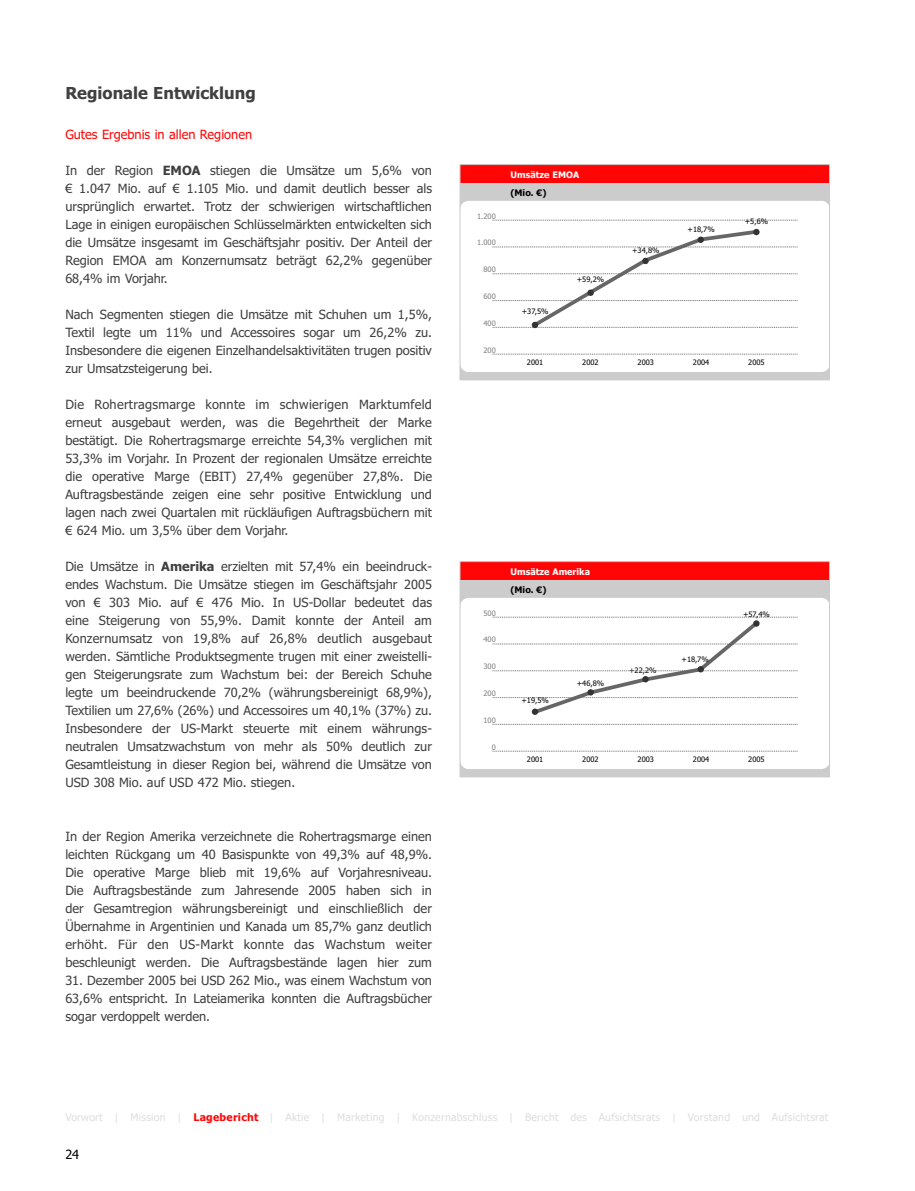
<style>
.page{position:relative;width:915px;height:1191px;background:#fff}
.page>*{position:absolute;margin:0;border:0;box-sizing:border-box;transform-origin:0 0}
.t1{font:700 16.5px "Tahoma";color:#404040}
.t2{font:12.75px/18px "Tahoma";color:#404040;text-align:justify}
.t3{font:12.75px "Tahoma";color:#ff0506}
.t4{font:12.75px "Tahoma";color:#000}
.t5{font:10.5px "Tahoma";letter-spacing:.02em;color:#dedede}
.t6{font:700 9px "Tahoma";color:#fff}
.t7{font:700 9px "Tahoma";color:#000}
.t8{font:7.5px "Tahoma";color:#000}
.t9{font:7.5px "Tahoma";color:#808080}
.s1{font-weight:700}
.s2{font-weight:700;color:#ff0506}
</style>
<div class="page">
<div style="left:460px;top:164px;width:369px;height:34px;background:#ff0506"></div>
<div style="left:460px;top:183px;width:369px;height:28px;background:#ccc"></div>
<div style="left:460px;top:330px;width:368px;height:50px;background:#ccc"></div>
<div style="left:460px;top:201px;width:369px;height:171px;background:#fff;border-radius:9px"></div>
<div style="left:459px;top:164px;width:370px;height:216px;border:1px solid #ccc"></div>
<svg style="left:492px;top:354px;width:305px;height:1px"></svg>
<svg style="left:492px;top:220px;width:305px;height:1px"></svg>
<svg style="left:492px;top:228px;width:305px;height:101px"></svg>
<div style="left:460px;top:561px;width:369px;height:34px;background:#ff0506"></div>
<div style="left:460px;top:580px;width:369px;height:28px;background:#ccc"></div>
<div style="left:460px;top:727px;width:368px;height:50px;background:#ccc"></div>
<div style="left:460px;top:598px;width:369px;height:171px;background:#fff;border-radius:9px"></div>
<div style="left:459px;top:561px;width:370px;height:216px;border:1px solid #ccc"></div>
<svg style="left:492px;top:751px;width:305px;height:1px"></svg>
<svg style="left:492px;top:724px;width:305px;height:1px"></svg>
<svg style="left:492px;top:617px;width:305px;height:98px"></svg>
<p class="t1" style="left:65px;top:87px;width:192px">Regionale Entwicklung</p>
<p class="t3" style="left:65px;top:129px;width:188px">Gutes Ergebnis in allen Regionen</p>
<p class="t2" style="left:65px;top:163px;width:368px">In der Region <span class="s1">EMOA</span> stiegen die Umsätze um 5,6% von € 1.047 Mio. auf € 1.105 Mio. und damit deutlich besser als ursprünglich erwartet. Trotz der schwierigen wirtschaftlichen Lage in einigen europäischen Schlüsselmärkten entwickelten sich die Umsätze insgesamt im Geschäftsjahr positiv. Der Anteil der Region EMOA am Konzernumsatz beträgt 62,2% gegenüber 68,4% im Vorjahr.</p>
<p class="t2" style="left:65px;top:307px;width:368px">Nach Segmenten stiegen die Umsätze mit Schuhen um 1,5%, Textil legte um 11% und Accessoires sogar um 26,2% zu.<br>Insbesondere die eigenen Einzelhandelsaktivitäten trugen positiv zur Umsatzsteigerung bei.</p>
<p class="t2" style="left:65px;top:397px;width:368px">Die Rohertragsmarge konnte im schwierigen Marktumfeld erneut ausgebaut werden, was die Begehrtheit der Marke bestätigt. Die Rohertragsmarge erreichte 54,3% verglichen mit 53,3% im Vorjahr. In Prozent der regionalen Umsätze erreichte die operative Marge (EBIT) 27,4% gegenüber 27,8%. Die Auftragsbestände zeigen eine sehr positive Entwicklung und lagen nach zwei Quartalen mit rückläufigen Auftragsbüchern mit € 624 Mio. um 3,5% über dem Vorjahr.</p>
<p class="t2" style="left:65px;top:559px;width:368px">Die Umsätze in <span class="s1">Amerika</span> erzielten mit 57,4% ein beeindruck&shy;endes Wachstum. Die Umsätze stiegen im Geschäftsjahr 2005 von € 303 Mio. auf € 476 Mio. In US-Dollar bedeutet das eine Steigerung von 55,9%. Damit konnte der Anteil am Konzernumsatz von 19,8% auf 26,8% deutlich ausgebaut werden. Sämtliche Produktsegmente trugen mit einer zweistelli&shy;gen Steigerungsrate zum Wachstum bei: der Bereich Schuhe legte um beeindruckende 70,2% (währungsbereinigt 68,9%), Textilien um 27,6% (26%) und Accessoires um 40,1% (37%) zu.<br>Insbesondere der US-Markt steuerte mit einem währungs&shy;neutralen Umsatzwachstum von mehr als 50% deutlich zur Gesamtleistung in dieser Region bei, während die Umsätze von USD 308 Mio. auf USD 472 Mio. stiegen.</p>
<p class="t2" style="left:65px;top:829px;width:368px">In der Region Amerika verzeichnete die Rohertragsmarge einen leichten Rückgang um 40 Basispunkte von 49,3% auf 48,9%.<br>Die operative Marge blieb mit 19,6% auf Vorjahresniveau.<br>Die Auftragsbestände zum Jahresende 2005 haben sich in der Gesamtregion währungsbereinigt und einschließlich der Übernahme in Argentinien und Kanada um 85,7% ganz deutlich erhöht. Für den US-Markt konnte das Wachstum weiter beschleunigt werden. Die Auftragsbestände lagen hier zum</p>
<p class="t2" style="left:65px;top:973px;width:368px">31. Dezember 2005 bei USD 262 Mio., was einem Wachstum von 63,6% entspricht. In Lateiamerika konnten die Auftragsbücher sogar verdoppelt werden.</p>
<p class="t9" style="left:477px;top:213px;width:20px">1.200</p>
<p class="t9" style="left:477px;top:240px;width:20px">1.000</p>
<p class="t9" style="left:483px;top:266px;width:14px">800</p>
<p class="t9" style="left:483px;top:293px;width:14px">600</p>
<p class="t9" style="left:483px;top:320px;width:14px">400</p>
<p class="t9" style="left:483px;top:347px;width:14px">200</p>
<p class="t6" style="left:510px;top:171px;width:70px">Umsätze EMOA</p>
<p class="t7" style="left:510px;top:189px;width:37px">(Mio. €)</p>
<p class="t8" style="left:521px;top:309px;width:28px">+37,5%</p>
<p class="t8" style="left:576px;top:277px;width:29px">+59,2%</p>
<p class="t8" style="left:632px;top:247px;width:29px">+34,8%</p>
<p class="t8" style="left:527px;top:359px;width:18px">2001</p>
<p class="t8" style="left:582px;top:359px;width:18px">2002</p>
<p class="t8" style="left:637px;top:359px;width:18px">2003</p>
<p class="t8" style="left:687px;top:226px;width:29px">+18,7%</p>
<p class="t8" style="left:744px;top:219px;width:25px">+5,6%</p>
<p class="t8" style="left:692px;top:359px;width:18px">2004</p>
<p class="t8" style="left:748px;top:359px;width:18px">2005</p>
<p class="t9" style="left:483px;top:610px;width:14px">500</p>
<p class="t9" style="left:483px;top:636px;width:14px">400</p>
<p class="t9" style="left:483px;top:663px;width:14px">300</p>
<p class="t9" style="left:483px;top:690px;width:14px">200</p>
<p class="t9" style="left:483px;top:717px;width:14px">100</p>
<p class="t9" style="left:491px;top:744px;width:6px">0</p>
<p class="t6" style="left:510px;top:568px;width:81px">Umsätze Amerika</p>
<p class="t7" style="left:510px;top:586px;width:37px">(Mio. €)</p>
<p class="t8" style="left:521px;top:698px;width:29px">+19,5%</p>
<p class="t8" style="left:576px;top:680px;width:29px">+46,8%</p>
<p class="t8" style="left:629px;top:667px;width:29px">+22,2%</p>
<p class="t8" style="left:527px;top:756px;width:18px">2001</p>
<p class="t8" style="left:582px;top:756px;width:18px">2002</p>
<p class="t8" style="left:637px;top:756px;width:18px">2003</p>
<p class="t8" style="left:681px;top:656px;width:29px">+18,7%</p>
<p class="t8" style="left:742px;top:611px;width:28px">+57,4%</p>
<p class="t8" style="left:692px;top:756px;width:18px">2004</p>
<p class="t8" style="left:748px;top:756px;width:18px">2005</p>
<p class="t5" style="left:65px;top:1113px;width:764px">Vorwort | Mission | <span class="s2">Lagebericht</span> | Aktie | Marketing | Konzernabschluss | Bericht des Aufsichtsrats | Vorstand und Aufsichtsrat</p>
<p class="t4" style="left:65px;top:1149px;width:15px">24</p>
</div>
